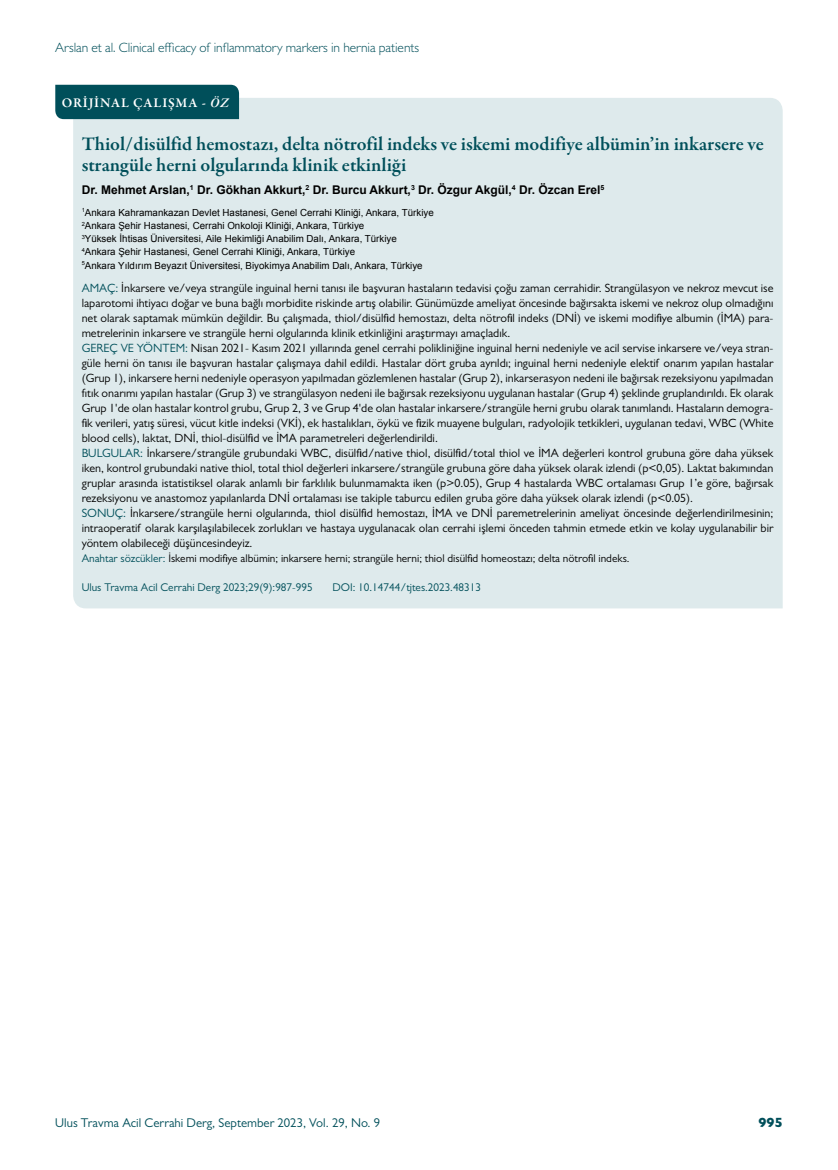
<style>
.page{position:relative;width:838px;height:1170px;background:#fff}
.page>*{position:absolute;margin:0;border:0;box-sizing:border-box;transform-origin:0 0}
.t1{font:600 19.5px/21px "Garamond Premr Pro";color:#004f5a}
.t2{font:300 13.5px "Gill Sans MT Pro";letter-spacing:-.005em;color:#004f5a}
.t3{font:600 13.5px "Garamond Premr Pro";letter-spacing:.06em;color:#fff}
.t4{font:800 13.5px "Gill Sans MT Pro";color:#004f5a}
.t5{font:12.75px "Gill Sans MT Pro";color:#004f5a}
.t6{font:12px/15px "Gill Sans MT Pro";color:#000}
.t7{font:700 12px "Arial";color:#000}
.t8{font:11.25px "Gill Sans MT Pro";color:#000}
.t9{font:11.25px "Gill Sans MT Pro";color:#004f5a}
.t10{font:9.75px/13.2px "Arial";color:#000}
.s1{font-style:italic}
.s2{color:#004f5a}
</style>
<div class="page">
<div style="left:73px;top:98px;width:709px;height:510px;background:#deeaec"></div>
<div style="left:55px;top:85px;width:184px;height:34px;background:#004f5a"></div>
<p class="t2" style="left:55px;top:39px;width:365px">Arslan et al. Clinical efficacy of inflammatory markers in hernia patients</p>
<p class="t3" style="left:62px;top:94px;width:168px">ORİJİNAL ÇALIŞMA - <span class="s1">ÖZ</span></p>
<h1 class="t1" style="left:82px;top:134px;width:683px">Thiol/disülfid hemostazı, delta nötrofil indeks ve iskemi modifiye albümin’in inkarsere ve strangüle herni olgularında klinik etkinliği</h1>
<p class="t7" style="left:82px;top:182px;width:524px">Dr. Mehmet Arslan,<sup>1</sup> Dr. Gökhan Akkurt,<sup>2</sup> Dr. Burcu Akkurt,<sup>3</sup> Dr. Özgur Akgül,<sup>4</sup> Dr. Özcan Erel<sup>5</sup></p>
<p class="t10" style="left:82px;top:206px;width:353px"><sup>1</sup>Ankara Kahramankazan Devlet Hastanesi, Genel Cerrahi Kliniği, Ankara, Türkiye <sup>2</sup>Ankara Şehir Hastanesi, Cerrahi Onkoloji Kliniği, Ankara, Türkiye<br><sup>3</sup>Yüksek İhtisas Üniversitesi, Aile Hekimliği Anabilim Dalı, Ankara, Türkiye<br><sup>4</sup>Ankara Şehir Hastanesi, Genel Cerrahi Kliniği, Ankara, Türkiye<br><sup>5</sup>Ankara Yıldırım Beyazıt Üniversitesi, Biyokimya Anabilim Dalı, Ankara, Türkiye</p>
<p class="t6" style="left:82px;top:280px;width:693px"><span class="s2">AMAÇ:</span> İnkarsere ve/veya strangüle inguinal herni tanısı ile başvuran hastaların tedavisi çoğu zaman cerrahidir. Strangülasyon ve nekroz mevcut ise laparotomi ihtiyacı doğar ve buna bağlı morbidite riskinde artış olabilir. Günümüzde ameliyat öncesinde bağırsakta iskemi ve nekroz olup olmadığını net olarak saptamak mümkün değildir. Bu çalışmada, thiol/disülfid hemostazı, delta nötrofil indeks (DNİ) ve iskemi modifiye albumin (İMA) para&shy;metrelerinin inkarsere ve strangüle herni olgularında klinik etkinliğini araştırmayı amaçladık.<br><span class="s2">GEREÇ VE YÖNTEM:</span> Nisan 2021- Kasım 2021 yıllarında genel cerrahi polikliniğine inguinal herni nedeniyle ve acil servise inkarsere ve/veya stran&shy;güle herni ön tanısı ile başvuran hastalar çalışmaya dahil edildi. Hastalar dört gruba ayrıldı; inguinal herni nedeniyle elektif onarım yapılan hastalar (Grup 1), inkarsere herni nedeniyle operasyon yapılmadan gözlemlenen hastalar (Grup 2), inkarserasyon nedeni ile bağırsak rezeksiyonu yapılmadan fıtık onarımı yapılan hastalar (Grup 3) ve strangülasyon nedeni ile bağırsak rezeksiyonu uygulanan hastalar (Grup 4) şeklinde gruplandırıldı. Ek olarak Grup 1'de olan hastalar kontrol grubu, Grup 2, 3 ve Grup 4'de olan hastalar inkarsere/strangüle herni grubu olarak tanımlandı. Hastaların demogra&shy;fik verileri, yatış süresi, vücut kitle indeksi (VKİ), ek hastalıkları, öykü ve fizik muayene bulguları, radyolojik tetkikleri, uygulanan tedavi, WBC (White blood cells), laktat, DNİ, thiol-disülfid ve İMA parametreleri değerlendirildi.<br><span class="s2">BULGULAR:</span> İnkarsere/strangüle grubundaki WBC, disülfid/native thiol, disülfid/total thiol ve İMA değerleri kontrol grubuna göre daha yüksek iken, kontrol grubundaki native thiol, total thiol değerleri inkarsere/strangüle grubuna göre daha yüksek olarak izlendi (p&lt;0,05). Laktat bakımından gruplar arasında istatistiksel olarak anlamlı bir farklılık bulunmamakta iken (p&gt;0.05), Grup 4 hastalarda WBC ortalaması Grup 1’e göre, bağırsak rezeksiyonu ve anastomoz yapılanlarda DNİ ortalaması ise takiple taburcu edilen gruba göre daha yüksek olarak izlendi (p&lt;0.05).<br><span class="s2">SONUÇ:</span> İnkarsere/strangüle herni olgularında, thiol disülfid hemostazı, İMA ve DNİ paremetrelerinin ameliyat öncesinde değerlendirilmesinin; intraoperatif olarak karşılaşılabilecek zorlukları ve hastaya uygulanacak olan cerrahi işlemi önceden tahmin etmede etkin ve kolay uygulanabilir bir yöntem olabileceği düşüncesindeyiz.</p>
<p class="t8" style="left:82px;top:551px;width:549px"><span class="s2">Anahtar sözcükler:</span> İskemi modifiye albümin; inkarsere herni; strangüle herni; thiol disülfid homeostazı; delta nötrofil indeks.</p>
<p class="t9" style="left:82px;top:580px;width:232px">Ulus Travma Acil Cerrahi Derg 2023;29(9):987-995</p>
<p class="t9" style="left:332px;top:580px;width:150px">DOI: 10.14744/tjtes.2023.48313</p>
<p class="t5" style="left:55px;top:1115px;width:326px">Ulus Travma Acil Cerrahi Derg, September 2023, Vol. 29, No. 9</p>
<p class="t4" style="left:758px;top:1114px;width:26px">995</p>
</div>
